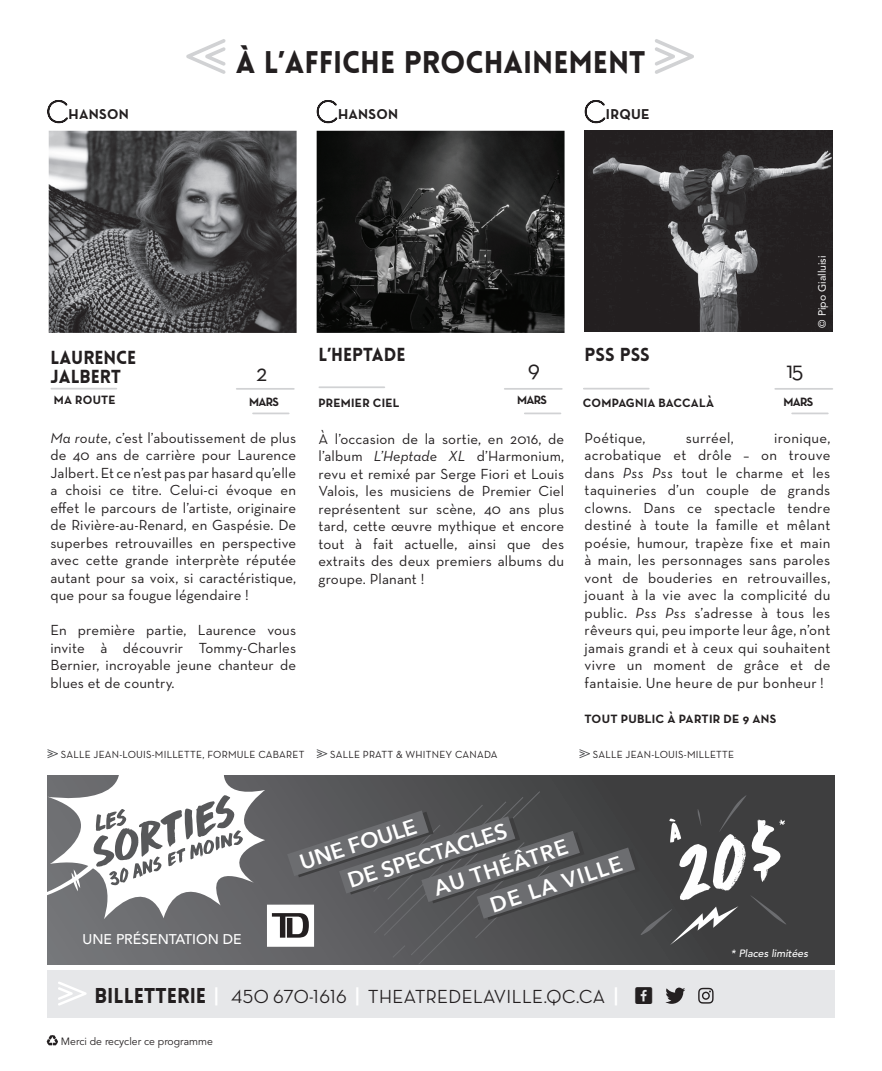
<style>
.page{position:relative;width:882px;height:1071px;background:#fff}
.page>*{position:absolute;margin:0;border:0;box-sizing:border-box;transform-origin:0 0}
.t1{font:900 30.62px "Lovelo";color:#231f20}
.t2{font:24.5px "Neutra Text";color:#231f20}
.t3{font:600 21.7px/32.9px "Avenir Next";color:#fff}
.t4{font:500 19.25px "Neutra Disp";letter-spacing:.025em;color:#231f20}
.t5{font:900 18.38px/18.4px "Lovelo";color:#231f20}
.t6{font:14.88px/17.5px "Neutra Text";letter-spacing:.01em;color:#231f20;text-align:justify}
.t7{font:700 14.53px "Neutra Text";letter-spacing:.02em;color:#231f20}
.t8{font:500 14px "Avenir LT Std";color:#fff}
.t9{font:700 12.25px "Neutra Text";letter-spacing:.02em;color:#231f20}
.t10{font:10.5px "Neutra Text";letter-spacing:.02em;color:#231f20}
.t11{font:10.5px "Avenir LT Std";color:#231f20}
.t12{font:italic 500 10.5px "Avenir LT Std";color:#fff}
.t13{font:10.5px "Avenir LT Std";color:#fff}
.s1{font-family:"Neutra Disp";font-weight:100;font-size:30.97px}
.s2{font-style:italic}
.s3{font-family:"Lovelo";font-weight:900;font-size:21px}
.s4{font-family:"Agenda";font-weight:700;color:#fff}
.s5{font-family:"Social Shapes";font-weight:400;font-size:24.5px}
</style>
<div class="page">
<div style="left:47px;top:776px;width:788px;height:189px;background:linear-gradient(to right,#737477,#323232)"></div>
<svg style="left:47px;top:1035px;width:11px;height:11px"></svg>
<div style="left:47px;top:970px;width:788px;height:47px;background:#e6e7e9"></div>
<svg style="left:47px;top:776px;width:218px;height:143px"></svg>
<div style="left:267px;top:905px;width:47px;height:42px;background:#fff"></div>
<svg style="left:272px;top:790px;width:514px;height:175px;background:#595a5c"></svg>
<svg style="left:186px;top:39px;width:40px;height:35px"></svg>
<svg style="left:655px;top:39px;width:39px;height:35px"></svg>
<svg style="left:58px;top:982px;width:29px;height:24px"></svg>
<svg style="left:665px;top:988px;width:20px;height:16px"></svg>
<svg style="left:698px;top:988px;width:16px;height:16px"></svg>
<svg style="left:317px;top:749px;width:10px;height:9px"></svg>
<img style="left:49px;top:131px;width:248px;height:202px">
<hr style="left:51px;top:388px;width:65px;height:2px;background:#d1d2d4">
<hr style="left:237px;top:388px;width:57px;height:2px;background:#d1d2d4">
<svg style="left:579px;top:749px;width:11px;height:9px"></svg>
<img style="left:585px;top:131px;width:248px;height:200px">
<hr style="left:584px;top:388px;width:65px;height:2px;background:#d1d2d4">
<hr style="left:775px;top:388px;width:57px;height:2px;background:#d1d2d4">
<hr style="left:792px;top:413px;width:36px;height:1px;background:#d1d2d4">
<hr style="left:525px;top:413px;width:35px;height:1px;background:#d1d2d4">
<img style="left:317px;top:131px;width:248px;height:202px">
<hr style="left:319px;top:386px;width:65px;height:2px;background:#d1d2d4">
<hr style="left:505px;top:388px;width:57px;height:2px;background:#d1d2d4">
<svg style="left:47px;top:749px;width:11px;height:9px"></svg>
<svg style="left:316px;top:100px;width:22px;height:24px"></svg>
<svg style="left:47px;top:100px;width:21px;height:24px"></svg>
<svg style="left:584px;top:100px;width:22px;height:24px"></svg>
<hr style="left:253px;top:413px;width:36px;height:1px;background:#d1d2d4">
<h1 class="t1" style="left:236px;top:43px;width:411px">À L’AFFICHE PROCHAINEMENT</h1>
<p class="t7" style="left:47px;top:105px;width:83px"><span class="s1">C</span>HANSON</p>
<p class="t7" style="left:317px;top:105px;width:83px"><span class="s1">C</span>HANSON</p>
<p class="t7" style="left:585px;top:105px;width:67px"><span class="s1">C</span>IRQUE</p>
<p class="t5" style="left:50px;top:349px;width:87px">LAURENCE<br>JALBERT</p>
<p class="t9" style="left:54px;top:392px;width:63px">MA ROUTE</p>
<h2 class="t2" style="left:256px;top:357px;width:13px">2</h2>
<p class="t9" style="left:249px;top:394px;width:32px">MARS</p>
<p class="t5" style="left:318px;top:345px;width:89px">L’HEPTADE</p>
<p class="t9" style="left:318px;top:395px;width:83px">PREMIER CIEL</p>
<h2 class="t2" style="left:528px;top:354px;width:14px">9</h2>
<p class="t9" style="left:517px;top:392px;width:32px">MARS</p>
<p class="t5" style="left:585px;top:345px;width:67px">PSS PSS</p>
<p class="t9" style="left:583px;top:395px;width:133px">COMPAGNIA BACCALÀ</p>
<p class="t13" style="left:816px;top:328px;width:74px;rotate:-90deg">© Pipo Gialluisi</p>
<h2 class="t2" style="left:786px;top:354px;width:19px">15</h2>
<p class="t9" style="left:783px;top:394px;width:32px">MARS</p>
<p class="t6" style="left:50px;top:429px;width:247px"><span class="s2">Ma route</span>, c’est l’aboutissement de plus de 40 ans de carrière pour Laurence Jalbert. Et ce n’est pas par hasard qu’elle a choisi ce titre. Celui-ci évoque en effet le parcours de l’artiste, originaire de Rivière-au-Renard, en Gaspésie. De superbes retrouvailles en perspective avec cette grande interprète réputée autant pour sa voix, si caractéristique, que pour sa fougue légendaire !</p>
<p class="t6" style="left:50px;top:621px;width:247px">En première partie, Laurence vous invite à découvrir Tommy-Charles Bernier, incroyable jeune chanteur de blues et de country.</p>
<p class="t6" style="left:318px;top:430px;width:247px">À l’occasion de la sortie, en 2016, de l’album <span class="s2">L’Heptade XL</span> d’Harmonium, revu et remixé par Serge Fiori et Louis Valois, les musiciens de Premier Ciel représentent sur scène, 40 ans plus tard, cette œuvre mythique et encore tout à fait actuelle, ainsi que des extraits des deux premiers albums du groupe. Planant !</p>
<p class="t10" style="left:61px;top:748px;width:245px">SALLE JEAN-LOUIS-MILLETTE, FORMULE CABARET</p>
<p class="t10" style="left:330px;top:748px;width:169px">SALLE PRATT &amp; WHITNEY CANADA</p>
<p class="t6" style="left:585px;top:429px;width:62px">Poétique,</p>
<p class="t6" style="left:686px;top:429px;width:49px">surréel,</p>
<p class="t6" style="left:585px;top:429px;width:247px;text-indent:190px">ironique, acrobatique et drôle – on trouve dans <span class="s2">Pss Pss</span> tout le charme et les taquineries d’un couple de grands clowns. Dans ce spectacle tendre destiné à toute la famille et mêlant poésie, humour, trapèze fixe et main à main, les personnages sans paroles vont de bouderies en retrouvailles, jouant à la vie avec la complicité du public. <span class="s2">Pss Pss</span> s’adresse à tous les rêveurs qui, peu importe leur âge, n’ont jamais grandi et à ceux qui souhaitent vivre un moment de grâce et de fantaisie. Une heure de pur bonheur !</p>
<p class="t9" style="left:585px;top:711px;width:193px">TOUT PUBLIC À PARTIR DE 9 ANS</p>
<p class="t10" style="left:593px;top:748px;width:143px">SALLE JEAN-LOUIS-MILLETTE</p>
<p class="t8" style="left:83px;top:932px;width:161px">UNE PRÉSENTATION DE</p>
<h3 class="t3" style="left:295px;top:847px;width:123px;rotate:-18deg">UNE FOULE</h3>
<h3 class="t3" style="left:343px;top:865px;width:168px;rotate:-18deg">DE SPECTACLES</h3>
<h3 class="t3" style="left:475px;top:858px;width:139px;text-indent:-48px;rotate:-18deg">AU THÉÂTRE<br>DE LA VILLE</h3>
<p class="t4" style="left:94px;top:985px;width:560px"><span class="s3">BILLETTERIE</span> <span class="s4">|</span> 450 670-1616 <span class="s4">|</span> THEATREDELAVILLE.QC.CA <span class="s4">|</span> <span class="s5">I</span></p>
<p class="t11" style="left:61px;top:1035px;width:154px">Merci de recycler ce programme</p>
<p class="t12" style="left:731px;top:947px;width:79px">* Places limitées</p>
</div>
